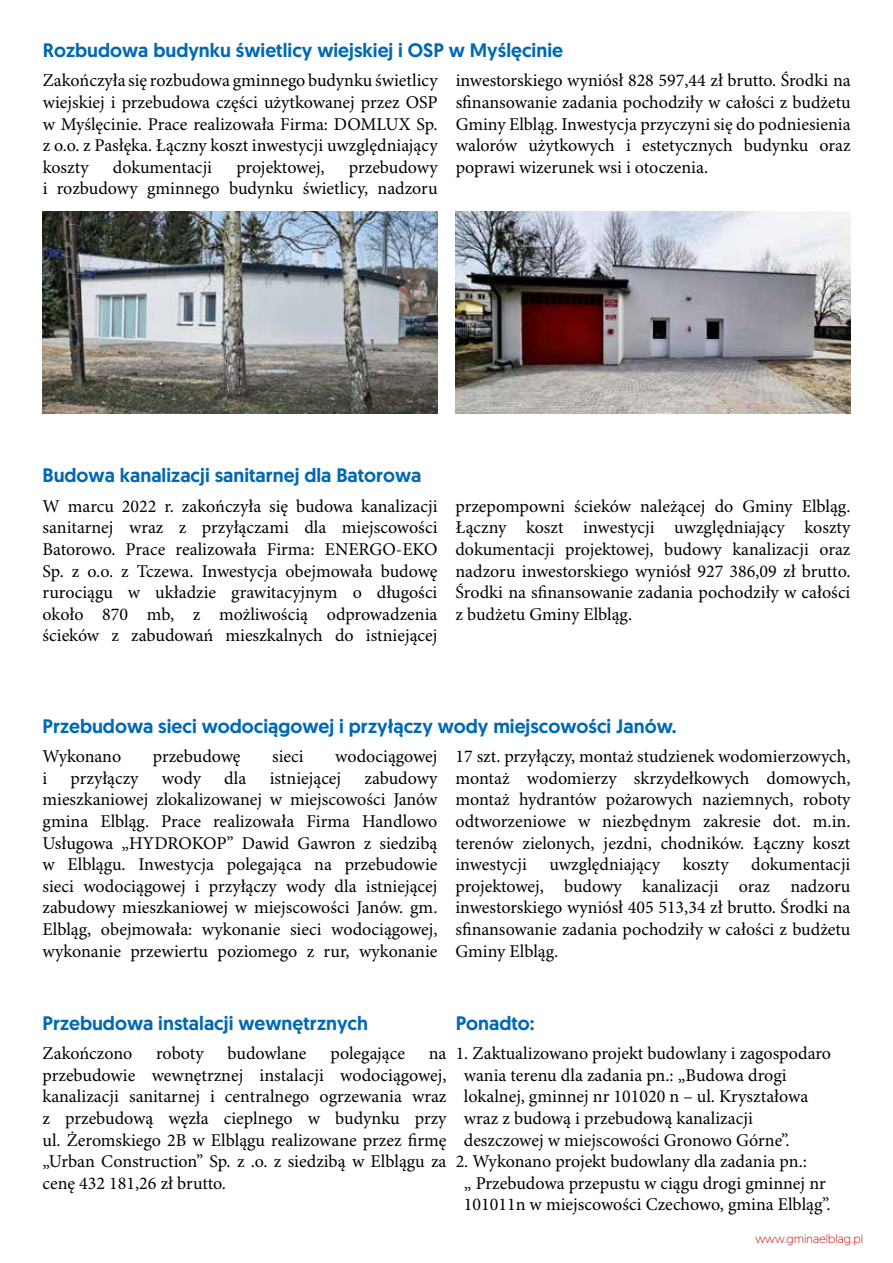
<style>
.page{position:relative;width:893px;height:1263px;background:#fff}
.page>*{position:absolute;margin:0;border:0;box-sizing:border-box;transform-origin:0 0}
.t1{font:500 19.5px "Geomanist";color:#0069b4}
.t2{font:18px/21.6px "Minion Pro";color:#000;text-align:justify}
.t3{font:300 12px "Geomanist";color:#cd1719}
</style>
<div class="page">
<img style="left:456px;top:212px;width:395px;height:202px">
<img style="left:43px;top:212px;width:395px;height:202px">
<p class="t1" style="left:43px;top:37px;width:522px">Rozbudowa budynku świetlicy wiejskiej i OSP w Myślęcinie</p>
<p class="t2" style="left:43px;top:71px;width:396px">Zakończyła się rozbudowa gminnego budynku świetlicy wiejskiej i przebudowa części użytkowanej przez OSP w Myślęcinie. Prace realizowała Firma: DOMLUX Sp. z o.o. z Pasłęka. Łączny koszt inwestycji uwzględniający koszty</p>
<p class="t2" style="left:43px;top:157px;width:396px;text-align:right">przebudowy<br>i rozbudowy gminnego budynku świetlicy, nadzoru</p>
<p class="t2" style="left:113px;top:157px;width:101px">dokumentacji</p>
<p class="t2" style="left:236px;top:157px;width:90px">projektowej,</p>
<p class="t2" style="left:456px;top:71px;width:396px">inwestorskiego wyniósł 828 597,44 zł brutto. Środki na sfinansowanie zadania pochodziły w całości z budżetu Gminy Elbląg. Inwestycja przyczyni się do podniesienia walorów użytkowych i estetycznych budynku oraz poprawi wizerunek wsi i otoczenia.</p>
<p class="t1" style="left:43px;top:463px;width:380px">Budowa kanalizacji sanitarnej dla Batorowa</p>
<p class="t2" style="left:43px;top:496px;width:396px">W marcu 2022 r. zakończyła się budowa kanalizacji sanitarnej wraz z przyłączami dla miejscowości Batorowo. Prace realizowała Firma: ENERGO-EKO Sp. z o.o. z Tczewa. Inwestycja obejmowała budowę rurociągu w układzie grawitacyjnym o długości około 870 mb, z możliwością odprowadzenia ścieków z zabudowań mieszkalnych do istniejącej</p>
<p class="t2" style="left:455px;top:496px;width:396px">przepompowni ścieków należącej do Gminy Elbląg.<br>Łączny koszt inwestycji uwzględniający koszty dokumentacji projektowej, budowy kanalizacji oraz nadzoru inwestorskiego wyniósł 927 386,09 zł brutto.<br>Środki na sfinansowanie zadania pochodziły w całości z budżetu Gminy Elbląg.</p>
<p class="t1" style="left:43px;top:713px;width:636px">Przebudowa sieci wodociągowej i przyłączy wody miejscowości Janów.</p>
<p class="t2" style="left:43px;top:746px;width:80px">Wykonano</p>
<p class="t2" style="left:153px;top:746px;width:89px">przebudowę</p>
<p class="t2" style="left:272px;top:746px;width:33px">sieci</p>
<p class="t2" style="left:335px;top:746px;width:104px">wodociągowej</p>
<p class="t2" style="left:43px;top:768px;width:6px">i</p>
<p class="t2" style="left:71px;top:768px;width:69px">przyłączy</p>
<p class="t2" style="left:162px;top:768px;width:41px">wody</p>
<p class="t2" style="left:224px;top:768px;width:24px">dla</p>
<p class="t2" style="left:270px;top:768px;width:73px">istniejącej</p>
<p class="t2" style="left:43px;top:768px;width:396px;text-indent:322px">zabudowy mieszkaniowej zlokalizowanej w miejscowości Janów gmina Elbląg. Prace realizowała Firma Handlowo Usługowa „HYDROKOP” Dawid Gawron z siedzibą w Elblągu. Inwestycja polegająca na przebudowie sieci wodociągowej i przyłączy wody dla istniejącej zabudowy mieszkaniowej w miejscowości Janów. gm.<br>Elbląg, obejmowała: wykonanie sieci wodociągowej, wykonanie przewiertu poziomego z rur, wykonanie</p>
<p class="t2" style="left:455px;top:746px;width:396px">17 szt. przyłączy, montaż studzienek wodomierzowych, montaż wodomierzy skrzydełkowych domowych, montaż hydrantów pożarowych naziemnych, roboty odtworzeniowe w niezbędnym zakresie dot. m.in. terenów zielonych, jezdni, chodników. Łączny koszt inwestycji</p>
<p class="t2" style="left:455px;top:854px;width:396px;text-indent:296px">dokumentacji projektowej, budowy kanalizacji oraz nadzoru inwestorskiego wyniósł 405 513,34 zł brutto. Środki na sfinansowanie zadania pochodziły w całości z budżetu Gminy Elbląg.</p>
<p class="t2" style="left:549px;top:854px;width:112px">uwzględniający</p>
<p class="t2" style="left:683px;top:854px;width:47px">koszty</p>
<p class="t1" style="left:43px;top:1010px;width:327px">Przebudowa instalacji wewnętrznych</p>
<p class="t1" style="left:456px;top:1010px;width:80px">Ponadto:</p>
<p class="t2" style="left:43px;top:1043px;width:91px">Zakończono</p>
<p class="t2" style="left:156px;top:1043px;width:49px">roboty</p>
<p class="t2" style="left:228px;top:1043px;width:81px">budowlane</p>
<p class="t2" style="left:330px;top:1043px;width:76px">polegające</p>
<p class="t2" style="left:43px;top:1043px;width:405px;text-indent:386px">na przebudowie wewnętrznej instalacji wodociągowej, kanalizacji sanitarnej i centralnego ogrzewania wraz z przebudową węzła cieplnego w budynku przy ul. Żeromskiego 2B w Elblągu realizowane przez firmę „Urban Construction” Sp. z .o. z siedzibą w Elblągu za cenę 432 181,26 zł brutto.</p>
<p class="t2" style="left:464px;top:1043px;width:369px;text-align:left;text-indent:-8px">1. Zaktualizowano projekt budowlany i zagospodaro wania terenu dla zadania pn.: „Budowa drogi lokalnej, gminnej nr 101020 n – ul. Kryształowa wraz z budową i przebudową kanalizacji deszczowej w miejscowości Gronowo Górne”.</p>
<p class="t2" style="left:464px;top:1151px;width:368px;text-align:left;text-indent:-8px">2. Wykonano projekt budowlany dla zadania pn.:<br>„ Przebudowa przepustu w ciągu drogi gminnej nr<br>101011n w miejscowości Czechowo, gmina Elbląg”.</p>
<p class="t3" style="left:756px;top:1231px;width:109px">www.gminaelblag.pl</p>
</div>
